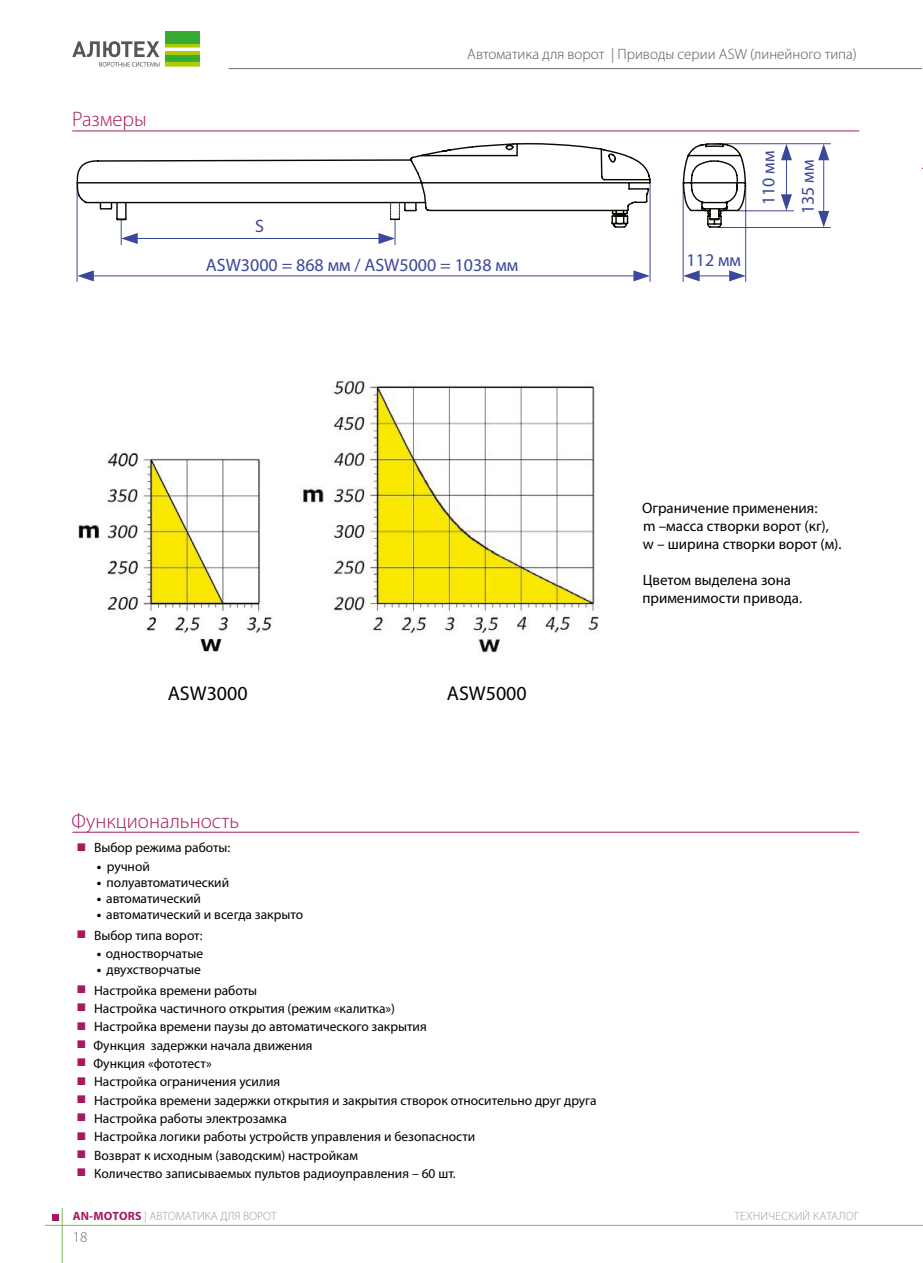
<style>
.page{position:relative;width:923px;height:1263px;background:#fff}
.page>*{position:absolute;margin:0;border:0;box-sizing:border-box;transform-origin:0 0}
.t1{font:300 21px "Myriad Pro";color:#a61a5d}
.t2{font:19.95px "Myriad Pro";color:#000}
.t3{font:18px/38.2px "Myriad Pro";color:#3b4799}
.t4{font:15px/18px "Myriad Pro";color:#000}
.t5{font:300 15px "Myriad Pro";color:#565655}
.t6{font:300 15px "Myriad Pro";color:#6e6e6e}
.t7{font:13.5px "Myriad Pro";color:#000}
.t8{font:300 12px "Myriad Pro";color:#9c9c9d}
.t9{font:300 12px "Myriad Pro";letter-spacing:.02em;color:#9c9c9d}
.s1{font-family:"Arial";font-size:16.5px;color:#a61a5d}
.s2{font-weight:700}
.s3{font-weight:700;color:#a61a5d}
</style>
<div class="page">
<svg style="left:72px;top:41px;width:87px;height:26px"></svg>
<div style="left:165px;top:32px;width:35px;height:12px;background:#37aa32"></div>
<div style="left:165px;top:55px;width:35px;height:7px;background:#37aa32"></div>
<svg style="left:165px;top:62px;width:35px;height:5px"></svg>
<hr style="left:165px;top:51px;width:35px;height:4px;background:#afca00">
<svg style="left:165px;top:44px;width:35px;height:4px"></svg>
<hr style="left:229px;top:68px;width:693px;height:1px;background:#6e6e6e">
<div style="left:52px;top:1214px;width:7px;height:6px;background:#a61a5d"></div>
<hr style="left:62px;top:1208px;width:1px;height:55px;background:#7abb57">
<hr style="left:45px;top:1225px;width:878px;height:1px;background:#7abb57">
<hr style="left:72px;top:131px;width:787px;height:1px;background:#a61a5d">
<hr style="left:714px;top:143px;width:116px;height:1px;background:#3b4799">
<hr style="left:738px;top:211px;width:55px;height:1px;background:#3b4799">
<hr style="left:719px;top:227px;width:111px;height:1px;background:#3b4799">
<hr style="left:683px;top:183px;width:1px;height:98px;background:#3b4799">
<hr style="left:745px;top:183px;width:1px;height:98px;background:#3b4799">
<hr style="left:77px;top:183px;width:1px;height:98px;background:#3b4799">
<hr style="left:650px;top:183px;width:1px;height:98px;background:#3b4799">
<hr style="left:91px;top:276px;width:542px;height:1px;background:#3b4799">
<svg style="left:77px;top:270px;width:17px;height:11px"></svg>
<svg style="left:633px;top:270px;width:17px;height:11px"></svg>
<svg style="left:76px;top:143px;width:575px;height:90px"></svg>
<svg style="left:96px;top:154px;width:333px;height:91px"></svg>
<svg style="left:682px;top:143px;width:65px;height:86px"></svg>
<hr style="left:698px;top:276px;width:32px;height:1px;background:#3b4799">
<svg style="left:683px;top:270px;width:16px;height:11px"></svg>
<svg style="left:729px;top:270px;width:16px;height:11px"></svg>
<hr style="left:786px;top:159px;width:1px;height:37px;background:#3b4799">
<svg style="left:781px;top:144px;width:11px;height:16px"></svg>
<svg style="left:781px;top:194px;width:11px;height:17px"></svg>
<hr style="left:823px;top:159px;width:1px;height:53px;background:#3b4799">
<svg style="left:818px;top:144px;width:11px;height:16px"></svg>
<svg style="left:818px;top:211px;width:11px;height:16px"></svg>
<img style="left:303px;top:380px;width:297px;height:273px">
<img style="left:78px;top:452px;width:194px;height:200px">
<hr style="left:72px;top:832px;width:787px;height:1px;background:#a61a5d">
<h1 class="t1" style="left:72px;top:107px;width:76px">Размеры</h1>
<p class="t5" style="left:467px;top:45px;width:391px">Автоматика для ворот | Приводы серии ASW (линейного типа)</p>
<h3 class="t3" style="left:206px;top:207px;width:314px;text-indent:49px">S<br>ASW3000 = 868 мм / ASW5000 = 1038 мм</h3>
<h3 class="t3" style="left:686px;top:241px;width:56px">112 мм</h3>
<h3 class="t3" style="left:748px;top:214px;width:65px;line-height:39.3px;text-align:center;rotate:-90deg">110 мм<br>135 мм</h3>
<h2 class="t2" style="left:168px;top:681px;width:81px">ASW3000</h2>
<h2 class="t2" style="left:447px;top:681px;width:81px">ASW5000</h2>
<p class="t4" style="left:642px;top:498px;width:201px">Ограничение применения:<br>m –масса створки ворот (кг), w – ширина створки ворот (м).</p>
<p class="t4" style="left:642px;top:570px;width:161px">Цветом выделена зона применимости привода.</p>
<h1 class="t1" style="left:71px;top:808px;width:169px">Функциональность</h1>
<p class="t7" style="left:76px;top:839px;width:155px"><span class="s1">■</span> Выбор режима работы:</p>
<p class="t7" style="left:97px;top:858px;width:54px"><span class="s2">•</span> ручной</p>
<p class="t7" style="left:97px;top:874px;width:134px"><span class="s2">•</span> полуавтоматический</p>
<p class="t7" style="left:97px;top:890px;width:106px"><span class="s2">•</span> автоматический</p>
<p class="t7" style="left:97px;top:906px;width:208px"><span class="s2">•</span> автоматический и всегда закрыто</p>
<p class="t7" style="left:76px;top:927px;width:128px"><span class="s1">■</span> Выбор типа ворот:</p>
<p class="t7" style="left:97px;top:945px;width:108px"><span class="s2">•</span> одностворчатые</p>
<p class="t7" style="left:97px;top:961px;width:105px"><span class="s2">•</span> двухстворчатые</p>
<p class="t7" style="left:76px;top:982px;width:182px"><span class="s1">■</span> Настройка времени работы</p>
<p class="t7" style="left:76px;top:1000px;width:320px"><span class="s1">■</span> Настройка частичного открытия (режим «калитка»)</p>
<p class="t7" style="left:76px;top:1018px;width:352px"><span class="s1">■</span> Настройка времени паузы до автоматического закрытия</p>
<p class="t7" style="left:76px;top:1037px;width:238px"><span class="s1">■</span> Функция задержки начала движения</p>
<p class="t7" style="left:76px;top:1055px;width:137px"><span class="s1">■</span> Функция «фототест»</p>
<p class="t7" style="left:76px;top:1073px;width:205px"><span class="s1">■</span> Настройка ограничения усилия</p>
<p class="t7" style="left:76px;top:1092px;width:522px"><span class="s1">■</span> Настройка времени задержки открытия и закрытия створок относительно друг друга</p>
<p class="t7" style="left:76px;top:1110px;width:212px"><span class="s1">■</span> Настройка работы электрозамка</p>
<p class="t7" style="left:76px;top:1128px;width:400px"><span class="s1">■</span> Настройка логики работы устройств управления и безопасности</p>
<p class="t7" style="left:76px;top:1147px;width:283px"><span class="s1">■</span> Возврат к исходным (заводским) настройкам</p>
<p class="t7" style="left:76px;top:1165px;width:381px"><span class="s1">■</span> Количество записываемых пультов радиоуправления – 60 шт.</p>
<p class="t8" style="left:73px;top:1209px;width:205px"><span class="s3">AN-MOTORS</span> | АВТОМАТИКА ДЛЯ ВОРОТ</p>
<p class="t9" style="left:734px;top:1209px;width:126px">ТЕХНИЧЕСКИЙ КАТАЛОГ</p>
<p class="t6" style="left:73px;top:1227px;width:16px">18</p>
</div>
